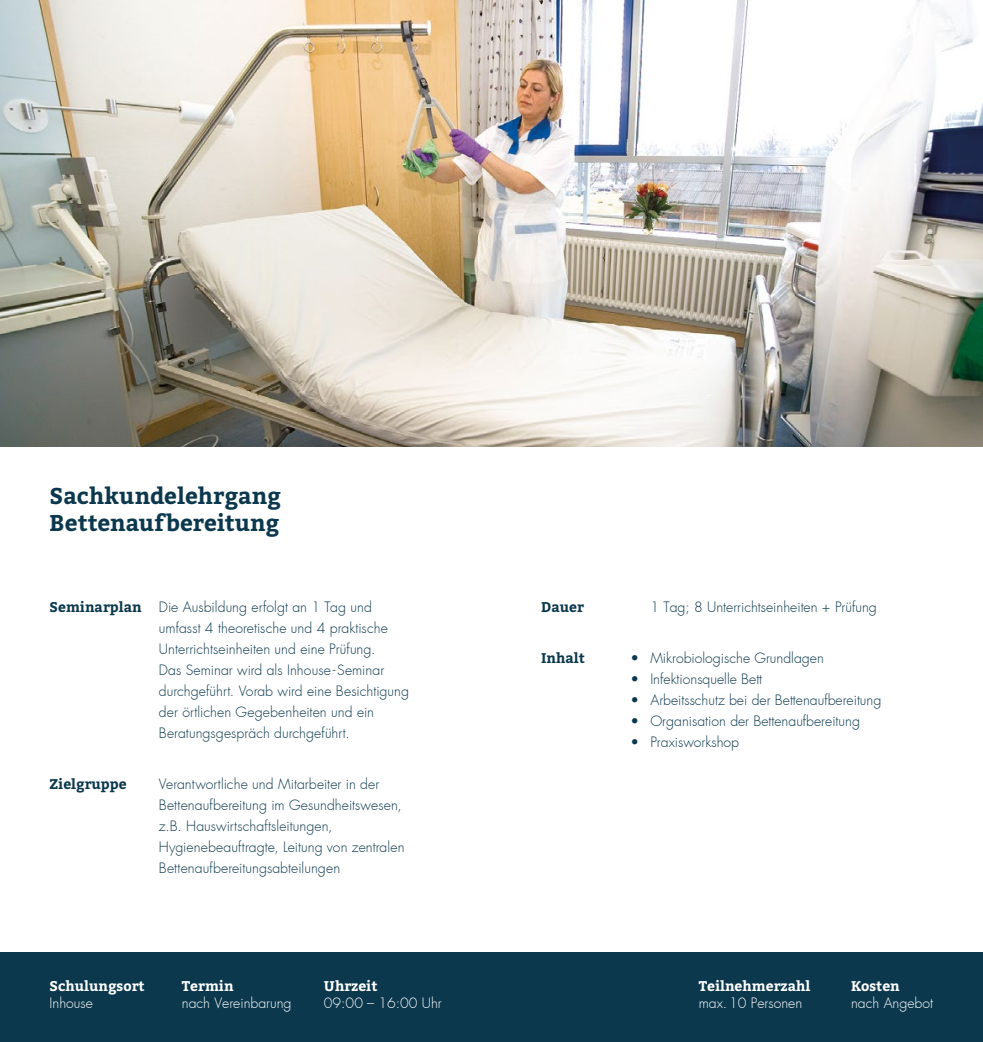
<style>
.page{position:relative;width:983px;height:1042px;background:#fff}
.page>*{position:absolute;margin:0;border:0;box-sizing:border-box;transform-origin:0 0}
.t1{font:700 22.75px/27.3px "Bitter";color:#0b384d}
.t2{font:300 14px/21px "Futura";color:#0b384d}
.t3{font:300 14px "Futura";color:#fff}
.t4{font:700 14px "Bitter";color:#fff}
.t5{font:700 14px "Bitter";color:#0b384d}
.s1{font-family:"Bitter";font-weight:700}
</style>
<div class="page">
<img style="left:0;top:0;width:982px;height:446px">
<div style="left:0;top:952px;width:982px;height:90px;background:#0b384d"></div>
<h1 class="t1" style="left:50px;top:481px;width:233px">Sachkundelehrgang<br>Bettenaufbereitung</h1>
<p class="t2" style="left:159px;top:596px;width:252px;text-indent:-109px"><span class="s1">Seminarplan</span> Die Ausbildung erfolgt an 1 Tag und umfasst 4 theoretische und 4 praktische Unterrichtseinheiten und eine Prüfung.<br>Das Seminar wird als Inhouse-Seminar durchgeführt. Vorab wird eine Besichtigung der örtlichen Gegebenheiten und ein Beratungsgespräch durchgeführt.</p>
<p class="t5" style="left:50px;top:773px;width:79px">Zielgruppe</p>
<p class="t2" style="left:159px;top:774px;width:247px">Verantwortliche und Mitarbeiter in der Bettenaufbereitung im Gesundheitswesen, z.B. Hauswirtschaftsleitungen, Hygienebeauftragte, Leitung von zentralen Bettenaufbereitungsabteilungen</p>
<p class="t5" style="left:541px;top:596px;width:44px">Dauer</p>
<p class="t2" style="left:650px;top:596px;width:228px">1 Tag; 8 Unterrichtseinheiten + Prüfung</p>
<p class="t2" style="left:630px;top:648px;width:195px">• Mikrobiologische Grundlagen</p>
<p class="t2" style="left:630px;top:669px;width:133px">• Infektionsquelle Bett</p>
<p class="t2" style="left:630px;top:690px;width:252px">• Arbeitsschutz bei der Bettenaufbereitung</p>
<p class="t2" style="left:630px;top:711px;width:231px">• Organisation der Bettenaufbereitung</p>
<p class="t2" style="left:630px;top:732px;width:110px">• Praxisworkshop</p>
<p class="t5" style="left:541px;top:647px;width:45px">Inhalt</p>
<p class="t4" style="left:50px;top:975px;width:96px">Schulungsort</p>
<p class="t3" style="left:50px;top:994px;width:45px">Inhouse</p>
<p class="t4" style="left:182px;top:975px;width:53px">Termin</p>
<p class="t3" style="left:182px;top:994px;width:111px">nach Vereinbarung</p>
<p class="t4" style="left:324px;top:975px;width:55px">Uhrzeit</p>
<p class="t3" style="left:324px;top:994px;width:119px">09:00 – 16:00 Uhr</p>
<p class="t4" style="left:698px;top:975px;width:113px">Teilnehmerzahl</p>
<p class="t3" style="left:698px;top:994px;width:105px">max.10 Personen</p>
<p class="t4" style="left:850px;top:975px;width:50px">Kosten</p>
<p class="t3" style="left:850px;top:994px;width:83px">nach Angebot</p>
</div>
